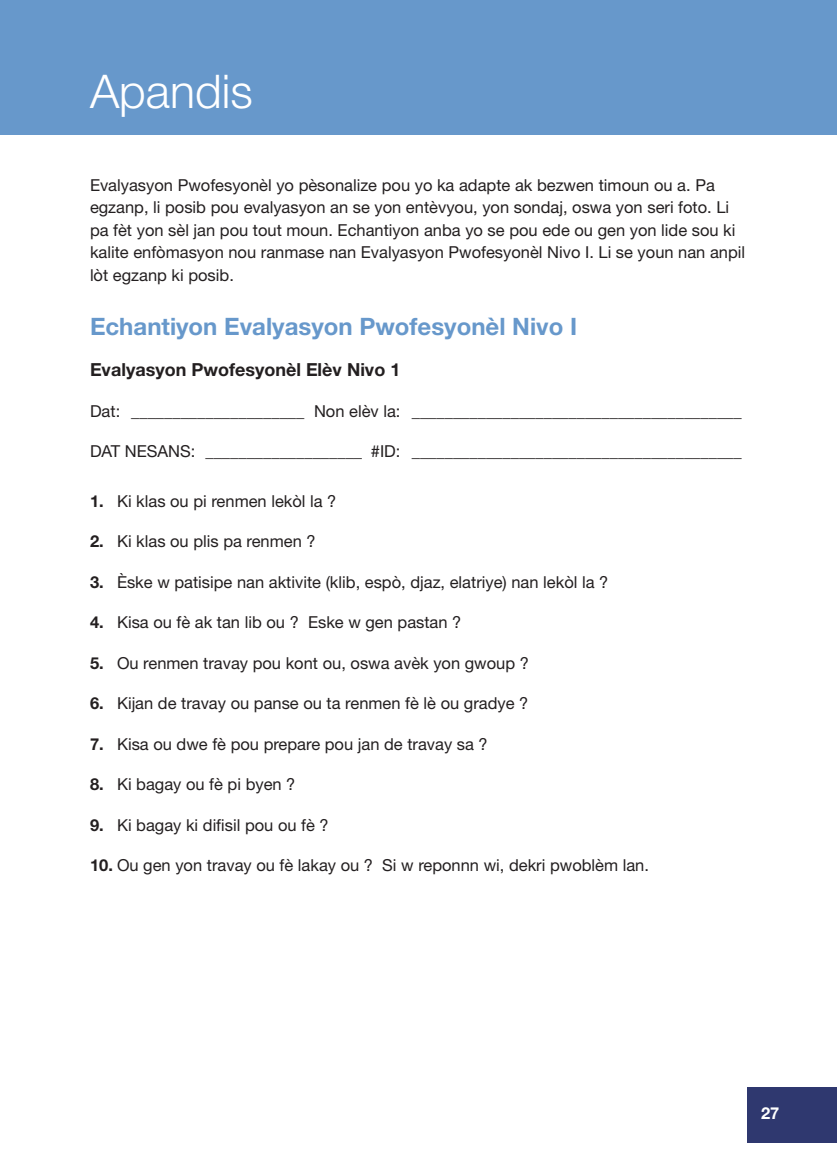
<style>
.page{position:relative;width:837px;height:1161px;background:#fff}
.page>*{position:absolute;margin:0;border:0;box-sizing:border-box;transform-origin:0 0}
.t1{font:300 46.5px "Helvetica Neue LT Std";color:#fff}
.t2{font:700 24px "Helvetica Neue LT Std";color:#6798cb}
.t3{font:700 18px "Helvetica Neue LT Std";color:#231f20}
.TEXT___SPACE_AFTER{font:16.5px/22.5px "Helvetica Neue LT Std";color:#231f20}
.t4{font:700 16.5px "Helvetica Neue LT Std";color:#fff}
.s1{font-weight:700}
</style>
<div class="page">
<div style="left:0;top:0;width:837px;height:134px;background:#6798cb"></div>
<div style="left:747px;top:1087px;width:90px;height:56px;background:#2f386f"></div>
<h2 class="t1" style="left:90px;top:63px;width:164px">Apandis</h2>
<p class="TEXT___SPACE_AFTER" style="left:90px;top:174px;width:657px">Evalyasyon Pwofesyonèl yo pèsonalize pou yo ka adapte ak bezwen timoun ou a. Pa egzanp, li posib pou evalyasyon an se yon entèvyou, yon sondaj, oswa yon seri foto. Li pa fèt yon sèl jan pou tout moun. Echantiyon anba yo se pou ede ou gen yon lide sou ki kalite enfòmasyon nou ranmase nan Evalyasyon Pwofesyonèl Nivo I. Li se youn nan anpil lòt egzanp ki posib.</p>
<h3 class="t2" style="left:90px;top:311px;width:489px">Echantiyon Evalyasyon Pwofesyonèl Nivo I</h3>
<h4 class="t3" style="left:90px;top:359px;width:312px">Evalyasyon Pwofesyonèl Elèv Nivo 1</h4>
<p class="TEXT___SPACE_AFTER" style="left:90px;top:399px;width:216px">Dat: _____________________</p>
<p class="TEXT___SPACE_AFTER" style="left:314px;top:399px;width:429px">Non elèv la: ________________________________________</p>
<p class="TEXT___SPACE_AFTER" style="left:90px;top:440px;width:274px">DAT NESANS: ___________________</p>
<p class="TEXT___SPACE_AFTER" style="left:371px;top:440px;width:372px">#ID: ________________________________________</p>
<p class="TEXT___SPACE_AFTER" style="left:90px;top:489px;width:248px"><span class="s1">1.</span> Ki klas ou pi renmen lekòl la ?</p>
<p class="TEXT___SPACE_AFTER" style="left:90px;top:530px;width:227px"><span class="s1">2.</span> Ki klas ou plis pa renmen ?</p>
<p class="TEXT___SPACE_AFTER" style="left:90px;top:570px;width:520px"><span class="s1">3.</span> Èske w patisipe nan aktivite (klib, espò, djaz, elatriye) nan lekòl la ?</p>
<p class="TEXT___SPACE_AFTER" style="left:90px;top:611px;width:373px"><span class="s1">4.</span> Kisa ou fè ak tan lib ou ? Eske w gen pastan ?</p>
<p class="TEXT___SPACE_AFTER" style="left:90px;top:651px;width:441px"><span class="s1">5.</span> Ou renmen travay pou kont ou, oswa avèk yon gwoup ?</p>
<p class="TEXT___SPACE_AFTER" style="left:90px;top:692px;width:440px"><span class="s1">6.</span> Kijan de travay ou panse ou ta renmen fè lè ou gradye ?</p>
<p class="TEXT___SPACE_AFTER" style="left:90px;top:732px;width:399px"><span class="s1">7.</span> Kisa ou dwe fè pou prepare pou jan de travay sa ?</p>
<p class="TEXT___SPACE_AFTER" style="left:90px;top:773px;width:207px"><span class="s1">8.</span> Ki bagay ou fè pi byen ?</p>
<p class="TEXT___SPACE_AFTER" style="left:90px;top:813px;width:240px"><span class="s1">9.</span> Ki bagay ki difisil pou ou fè ?</p>
<p class="TEXT___SPACE_AFTER" style="left:90px;top:854px;width:561px"><span class="s1">10.</span> Ou gen yon travay ou fè lakay ou ? Si w reponnn wi, dekri pwoblèm lan.</p>
<p class="t4" style="left:761px;top:1103px;width:20px">27</p>
</div>
